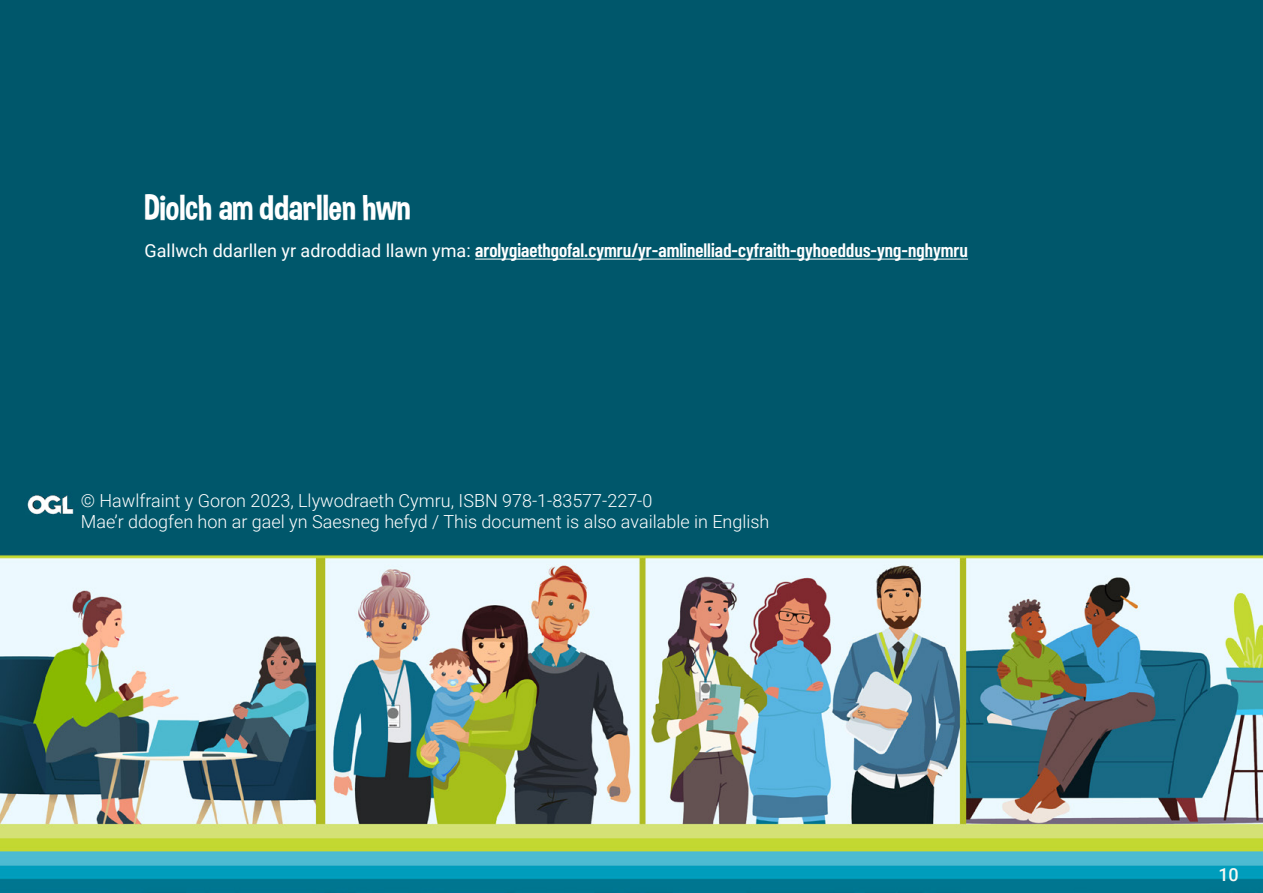
<style>
.page{position:relative;width:1263px;height:893px;background:#fff}
.page>*{position:absolute;margin:0;border:0;box-sizing:border-box;transform-origin:0 0}
.t1{font:36px "Dimbo";color:#fff}
.t2{font:600 19.5px "Barlow Condensed";color:#fff}
.t3{font:300 18px "Roboto";color:#fff}
.t4{font:500 18px "Roboto";color:#f9f8f3}
.s1{font-family:"Roboto";font-weight:400;font-size:18px}
</style>
<div class="page">
<img style="left:0;top:0;width:1263px;height:893px">
<img style="left:25px;top:491px;width:51px;height:26px">
<hr style="left:475px;top:259px;width:493px;height:1px;background:#fff">
<p class="t1" style="left:145px;top:186px;width:268px">Diolch am ddarllen hwn</p>
<p class="t2" style="left:145px;top:236px;width:825px"><span class="s1">Gallwch ddarllen yr adroddiad llawn yma:</span> arolygiaethgofal.cymru/yr-amlinelliad-cyfraith-gyhoeddus-yng-nghymru</p>
<p class="t3" style="left:81px;top:488px;width:573px">© Hawlfraint y Goron 2023, Llywodraeth Cymru, ISBN 978-1-83577-227-0</p>
<p class="t3" style="left:81px;top:509px;width:690px">Mae’r ddogfen hon ar gael yn Saesneg hefyd / This document is also available in English</p>
<p class="t4" style="left:1218px;top:862px;width:22px">10</p>
</div>
